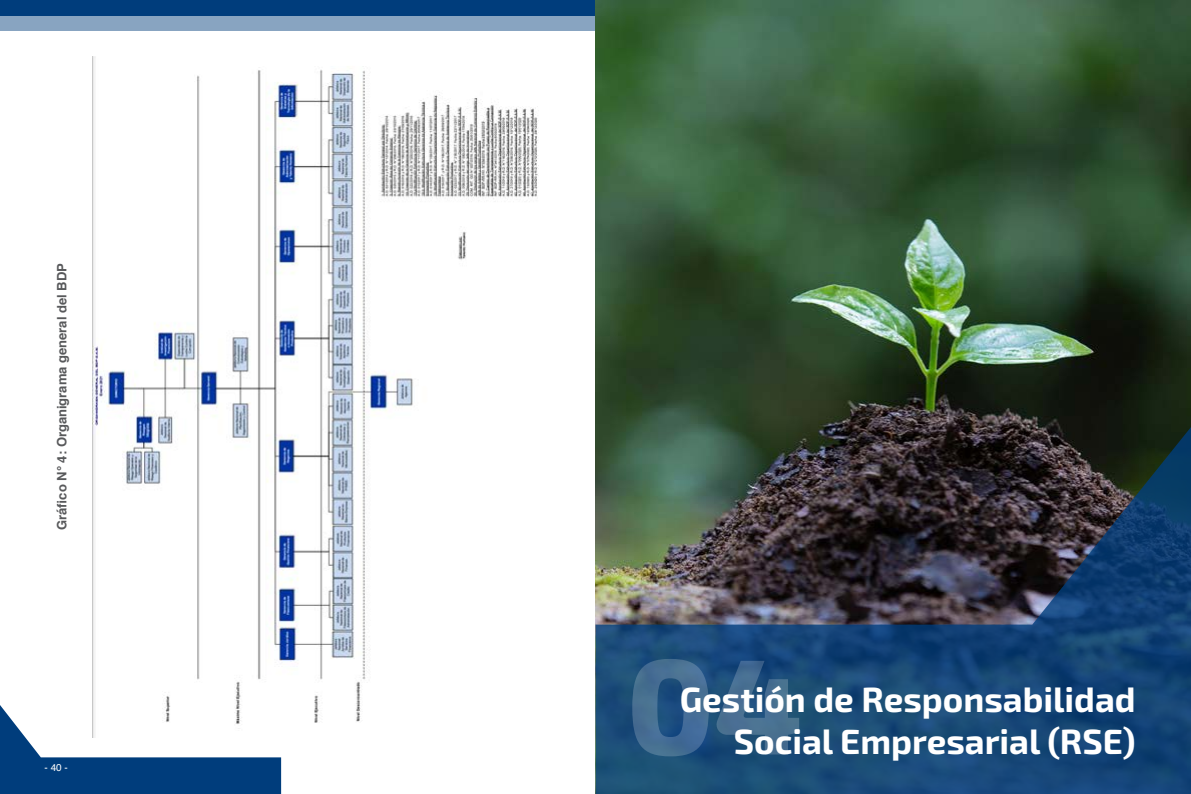
<style>
.page{position:relative;width:1191px;height:794px;background:#fff}
.page>*{position:absolute;margin:0;border:0;box-sizing:border-box;transform-origin:0 0}
.t1{font:800 135.8px "Exo 2";color:#fff}
.t2{font:700 35px/42px "Exo 2";color:#fff;text-align:right}
.t3{font:700 13px "Helvetica";color:#58595b}
.t4{font:10px "Helvetica";color:#fff}
</style>
<div class="page">
<svg style="left:0;top:705px;width:281px;height:89px"></svg>
<div style="left:0;top:0;width:595px;height:15px;background:#003d7c"></div>
<div style="left:0;top:15px;width:595px;height:16px;background:#88a4c1"></div>
<img style="left:595px;top:0;width:596px;height:427px">
<img style="left:92px;top:56px;width:447px;height:681px">
<img style="left:595px;top:427px;width:596px;height:367px">
<p class="t3" style="left:51px;top:530px;width:268px;rotate:-90deg">Gráfico N° 4: Organigrama general del BDP</p>
<p class="t4" style="left:45px;top:760px;width:25px">-40-</p>
<h1 class="t1" style="left:626px;top:624px;width:177px">04</h1>
<p class="t2" style="left:679px;top:679px;width:457px">Gestión de Responsabilidad<br>Social Empresarial (RSE)</p>
</div>
